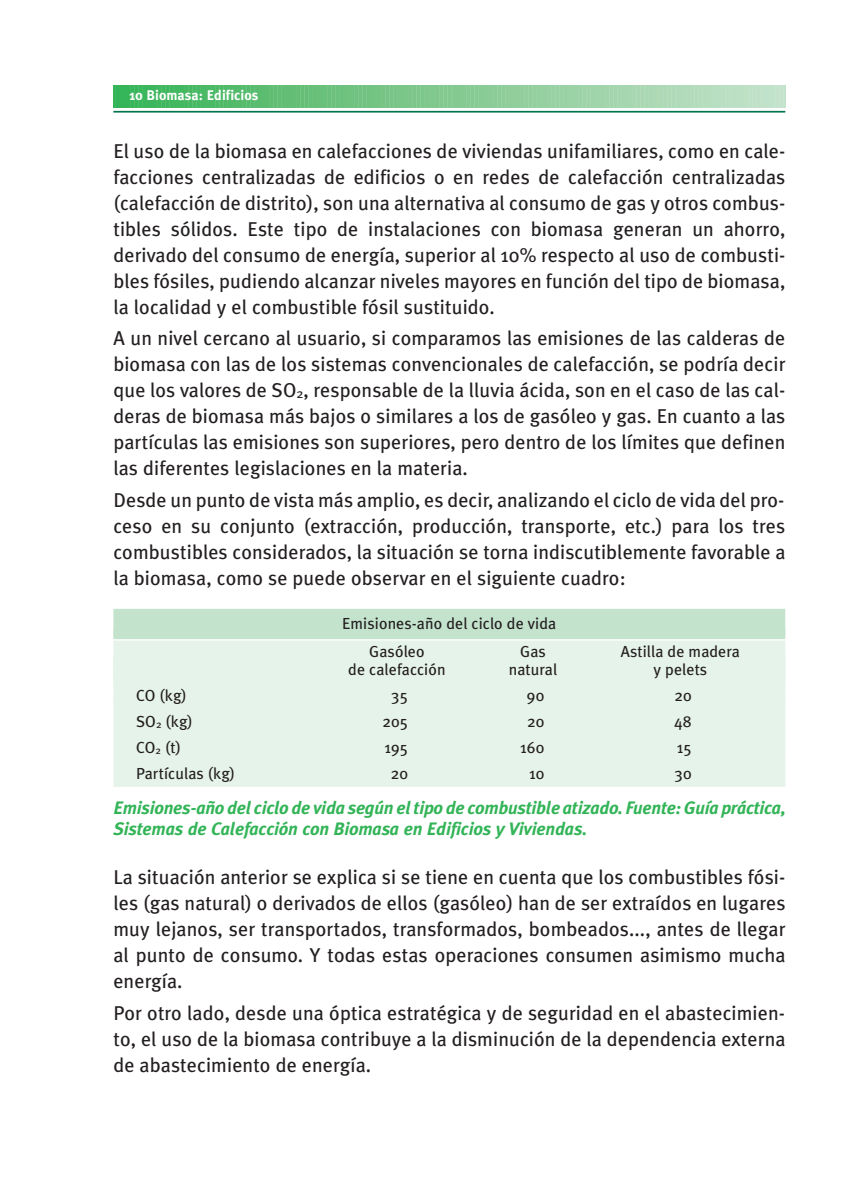
<style>
.page{position:relative;width:842px;height:1191px;background:#fff}
.page>*{position:absolute;margin:0;border:0;box-sizing:border-box;transform-origin:0 0}
.t1{font:20px/26px "Meta Plus";letter-spacing:.005em;color:#231f20;text-align:justify}
.t2{font:italic 700 18px/21.6px "Meta Plus";letter-spacing:-.015em;color:#32b457}
.t3{font:16px "Meta Plus";letter-spacing:.005em;color:#231f20}
.t4{font:700 14px "Meta Plus";letter-spacing:.005em;color:#fff}
.s1{font-size:13px}
.s2{font-size:10.4px}
</style>
<div class="page">
<div style="left:113px;top:640px;width:672px;height:22px;background:#e6f3ea"></div>
<div style="left:113px;top:658px;width:672px;height:22px;background:#e6f3ea"></div>
<div style="left:113px;top:675px;width:672px;height:28px;background:#e6f3ea"></div>
<div style="left:113px;top:701px;width:672px;height:26px;background:#e6f3ea"></div>
<div style="left:113px;top:727px;width:672px;height:26px;background:#e6f3ea"></div>
<div style="left:113px;top:753px;width:672px;height:26px;background:#e6f3ea"></div>
<div style="left:113px;top:779px;width:672px;height:8px;background:#e6f3ea"></div>
<svg style="left:113px;top:85px;width:673px;height:23px;background:#82ca92"></svg>
<hr style="left:113px;top:111px;width:672px;height:2px;background:#00754f">
<div style="left:113px;top:609px;width:672px;height:26px;background:#c4e3cd"></div>
<div style="left:113px;top:629px;width:672px;height:10px;background:#c4e3cd"></div>
<p class="t4" style="left:129px;top:87px;width:131px">10 Biomasa: Edificios</p>
<p class="t1" style="left:113px;top:138px;width:674px">El uso de la biomasa en calefacciones de viviendas unifamiliares, como en cale&shy;facciones centralizadas de edificios o en redes de calefacción centralizadas (calefacción de distrito), son una alternativa al consumo de gas y otros combus&shy;tibles sólidos. Este tipo de instalaciones con biomasa generan un ahorro, derivado del consumo de energía, superior al 10% respecto al uso de combusti&shy;bles fósiles, pudiendo alcanzar niveles mayores en función del tipo de biomasa, la localidad y el combustible fósil sustituido.</p>
<p class="t1" style="left:113px;top:325px;width:673px">A un nivel cercano al usuario, si comparamos las emisiones de las calderas de biomasa con las de los sistemas convencionales de calefacción, se podría decir que los valores de SO<span class="s1">2</span>, responsable de la lluvia ácida, son en el caso de las cal&shy;deras de biomasa más bajos o similares a los de gasóleo y gas. En cuanto a las partículas las emisiones son superiores, pero dentro de los límites que definen las diferentes legislaciones en la materia.</p>
<p class="t1" style="left:113px;top:487px;width:673px">Desde un punto de vista más amplio, es decir, analizando el ciclo de vida del pro&shy;ceso en su conjunto (extracción, producción, transporte, etc.) para los tres combustibles considerados, la situación se torna indiscutiblemente favorable a la biomasa, como se puede observar en el siguiente cuadro:</p>
<p class="t3" style="left:342px;top:614px;width:216px">Emisiones-año del ciclo de vida</p>
<p class="t3" style="left:369px;top:642px;width:57px">Gasóleo</p>
<p class="t3" style="left:520px;top:642px;width:27px">Gas</p>
<p class="t3" style="left:621px;top:642px;width:121px">Astilla de madera</p>
<p class="t3" style="left:348px;top:660px;width:99px">de calefacción</p>
<p class="t3" style="left:509px;top:660px;width:50px">natural</p>
<p class="t3" style="left:653px;top:660px;width:55px">y pelets</p>
<p class="t3" style="left:136px;top:686px;width:52px">CO (kg)</p>
<p class="t3" style="left:391px;top:686px;width:18px">35</p>
<p class="t3" style="left:527px;top:686px;width:19px">90</p>
<p class="t3" style="left:674px;top:686px;width:19px">20</p>
<p class="t3" style="left:136px;top:712px;width:58px">SO<span class="s2">2</span> (kg)</p>
<p class="t3" style="left:382px;top:712px;width:27px">205</p>
<p class="t3" style="left:527px;top:712px;width:19px">20</p>
<p class="t3" style="left:674px;top:712px;width:19px">48</p>
<p class="t3" style="left:136px;top:738px;width:47px">CO<span class="s2">2</span> (t)</p>
<p class="t3" style="left:384px;top:738px;width:25px">195</p>
<p class="t3" style="left:520px;top:738px;width:26px">160</p>
<p class="t3" style="left:677px;top:738px;width:17px">15</p>
<p class="t3" style="left:136px;top:764px;width:101px">Partículas (kg)</p>
<p class="t3" style="left:391px;top:764px;width:19px">20</p>
<p class="t3" style="left:529px;top:764px;width:17px">10</p>
<p class="t3" style="left:675px;top:764px;width:19px">30</p>
<p class="t2" style="left:113px;top:796px;width:674px">Emisiones-año del ciclo de vida según el tipo de combustible atizado. Fuente: Guía práctica,<br>Sistemas de Calefacción con Biomasa en Edificios y Viviendas.</p>
<p class="t1" style="left:113px;top:864px;width:674px">La situación anterior se explica si se tiene en cuenta que los combustibles fósi&shy;les (gas natural) o derivados de ellos (gasóleo) han de ser extraídos en lugares muy lejanos, ser transportados, transformados, bombeados..., antes de llegar al punto de consumo. Y todas estas operaciones consumen asimismo mucha energía.</p>
<p class="t1" style="left:113px;top:999px;width:674px">Por otro lado, desde una óptica estratégica y de seguridad en el abastecimien&shy;to, el uso de la biomasa contribuye a la disminución de la dependencia externa de abastecimiento de energía.</p>
</div>
